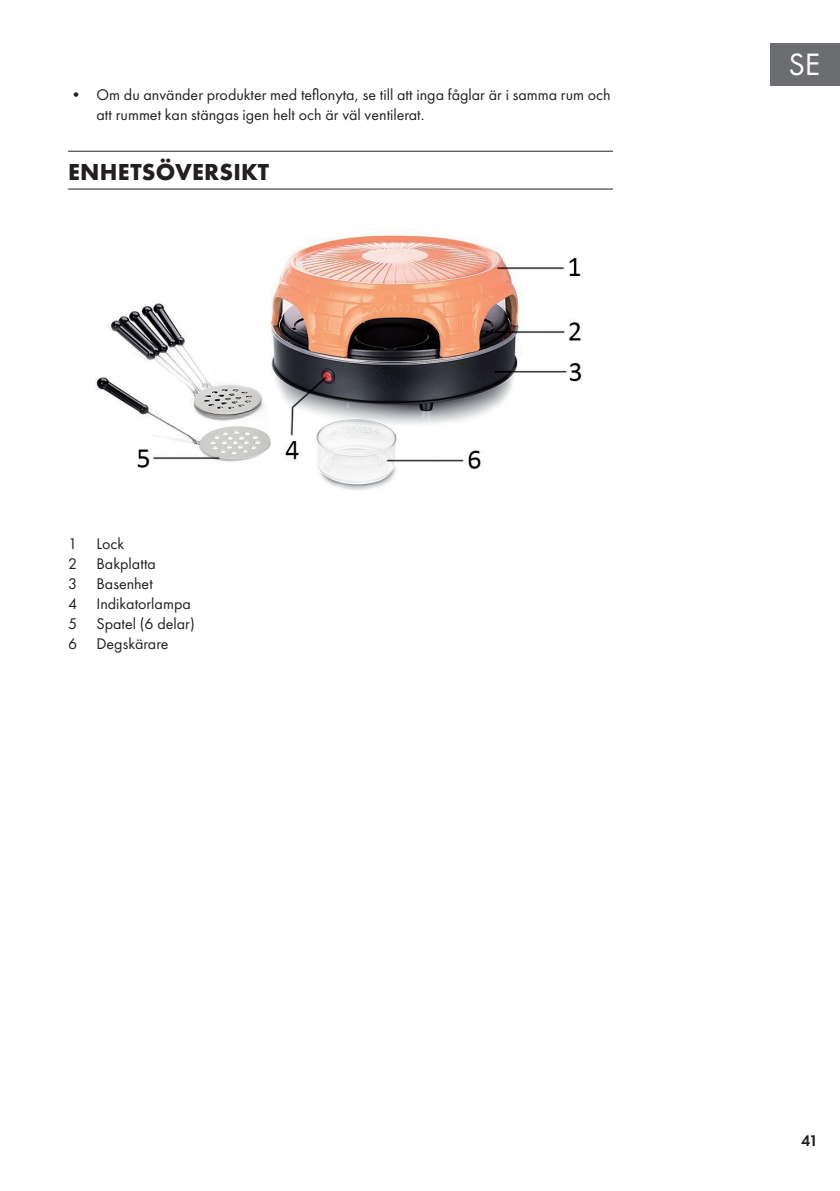
<style>
.page{position:relative;width:840px;height:1191px;background:#fff}
.page>*{position:absolute;margin:0;border:0;box-sizing:border-box;transform-origin:0 0}
.t1{font:32px "Futura PTW08";color:#fff}
.t2{font:700 24px "Futura PTW08";letter-spacing:.01em;color:#231f20}
.t3{font:16px/20px "Futura PTW08";color:#231f20}
.t4{font:600 16px "Futura PTW08";color:#231f20}
</style>
<div class="page">
<div style="left:770px;top:43px;width:69px;height:42px;background:#6c6d70"></div>
<hr style="left:68px;top:151px;width:544px;height:1px;background:#231f20">
<hr style="left:68px;top:188px;width:544px;height:1px;background:#231f20">
<img style="left:96px;top:235px;width:486px;height:256px">
<p class="t3" style="left:96px;top:84px;width:515px;text-indent:-28px">• Om du använder produkter med teflonyta, se till att inga fåglar är i samma rum och att rummet kan stängas igen helt och är väl ventilerat.</p>
<h2 class="t2" style="left:68px;top:156px;width:202px">ENHETSÖVERSIKT</h2>
<p class="t3" style="left:68px;top:533px;width:128px">1 Lock<br>2 Bakplatta<br>3 Basenhet<br>4 Indikatorlampa<br>5 Spatel (6 delar)<br>6 Degskärare</p>
<h1 class="t1" style="left:787px;top:46px;width:33px">SE</h1>
<p class="t4" style="left:800px;top:1130px;width:19px">41</p>
</div>
